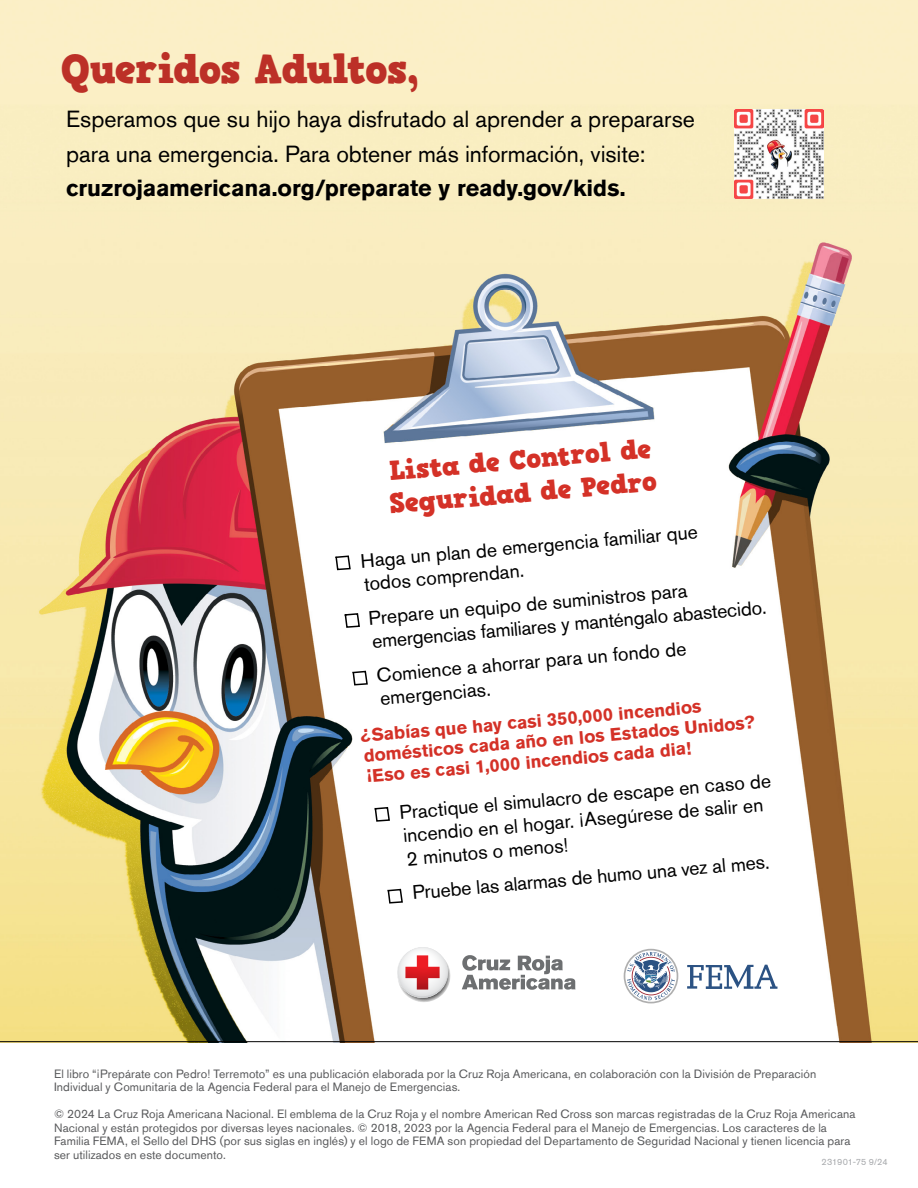
<style>
.page{position:relative;width:918px;height:1188px;background:#fff}
.page>*{position:absolute;margin:0;border:0;box-sizing:border-box;transform-origin:0 0}
.book_text{font:40.5px "HVD Comic Serif Pro";letter-spacing:-.025em;color:#bc3027}
.book_text-2{font:27px/33px "HVD Comic Serif Pro";color:#d43127}
.book_text-3{font:23.25px/34.5px "Akzidenz Grotesk Std";color:#000}
.book_text-4{font:19.5px/23.4px "Akzidenz Grotesk Std";color:#000}
.book_text-5{font:700 18px/20.2px "Akzidenz Grotesk Std";color:#d43127}
.book_text-6{font:12px/13.5px "Akzidenz Grotesk Std";letter-spacing:.01em;color:#58595b}
.book_text-7{font:9px "Akzidenz Grotesk Std";letter-spacing:-.005em;color:#a7a9ac}
.s1{font-weight:700}
</style>
<div class="page">
<img style="left:0;top:0;width:918px;height:1041px">
<hr style="left:0;top:1041px;width:918px;height:1px;background:#000">
<img style="left:734px;top:110px;width:89px;height:89px">
<svg style="left:333px;top:555px;width:19px;height:16px"></svg>
<svg style="left:343px;top:612px;width:18px;height:17px"></svg>
<svg style="left:350px;top:670px;width:19px;height:16px"></svg>
<svg style="left:373px;top:806px;width:18px;height:17px"></svg>
<svg style="left:386px;top:888px;width:18px;height:16px"></svg>
<svg style="left:462px;top:955px;width:114px;height:35px"></svg>
<svg style="left:396px;top:946px;width:55px;height:56px"></svg>
<svg style="left:687px;top:965px;width:90px;height:24px"></svg>
<svg style="left:624px;top:949px;width:54px;height:54px"></svg>
<p class="book_text" style="left:60px;top:38px;width:360px">Queridos Adultos,</p>
<p class="book_text-3" style="left:66px;top:102px;width:630px">Esperamos que su hijo haya disfrutado al aprender a prepararse para una emergencia. Para obtener más información, visite: <span class="s1">cruzrojaamericana.org/preparate y ready.gov/kids.</span></p>
<p class="book_text-2" style="left:386px;top:455px;width:270px;rotate:-5deg">Lista de Control de<br>Seguridad de Pedro</p>
<p class="book_text-4" style="left:360px;top:549px;width:340px;rotate:-5deg">Haga un plan de emergencia familiar que todos comprendan.</p>
<p class="book_text-4" style="left:368px;top:606px;width:399px;rotate:-5deg">Prepare un equipo de suministros para emergencias familiares y manténgalo abastecido.</p>
<p class="book_text-4" style="left:376px;top:663px;width:312px;rotate:-5deg">Comience a ahorrar para un fondo de emergencias.</p>
<p class="book_text-5" style="left:360px;top:726px;width:396px;rotate:-5deg">¿Sabías que hay casi 350,000 incendios domésticos cada año en los Estados Unidos? ¡Eso es casi 1,000 incendios cada dia!</p>
<p class="book_text-4" style="left:399px;top:801px;width:374px;rotate:-5deg">Practique el simulacro de escape en caso de incendio en el hogar. ¡Asegúrese de salir en<br>2 minutos o menos!</p>
<p class="book_text-4" style="left:412px;top:881px;width:359px;rotate:-5deg">Pruebe las alarmas de humo una vez al mes.</p>
<p class="book_text-6" style="left:54px;top:1067px;width:764px">El libro “¡Prepárate con Pedro! Terremoto” es una publicación elaborada por la Cruz Roja Americana, en colaboración con la División de Preparación<br>Individual y Comunitaria de la Agencia Federal para el Manejo de Emergencias.</p>
<p class="book_text-6" style="left:54px;top:1107px;width:803px">© 2024 La Cruz Roja Americana Nacional. El emblema de la Cruz Roja y el nombre American Red Cross son marcas registradas de la Cruz Roja Americana Nacional y están protegidos por diversas leyes nacionales. © 2018, 2023 por la Agencia Federal para el Manejo de Emergencias. Los caracteres de la Familia FEMA, el Sello del DHS (por sus siglas en inglés) y el logo de FEMA son propiedad del Departamento de Seguridad Nacional y tienen licencia para ser utilizados en este documento.</p>
<p class="book_text-7" style="left:822px;top:1157px;width:68px">231901-75 9/24</p>
</div>
